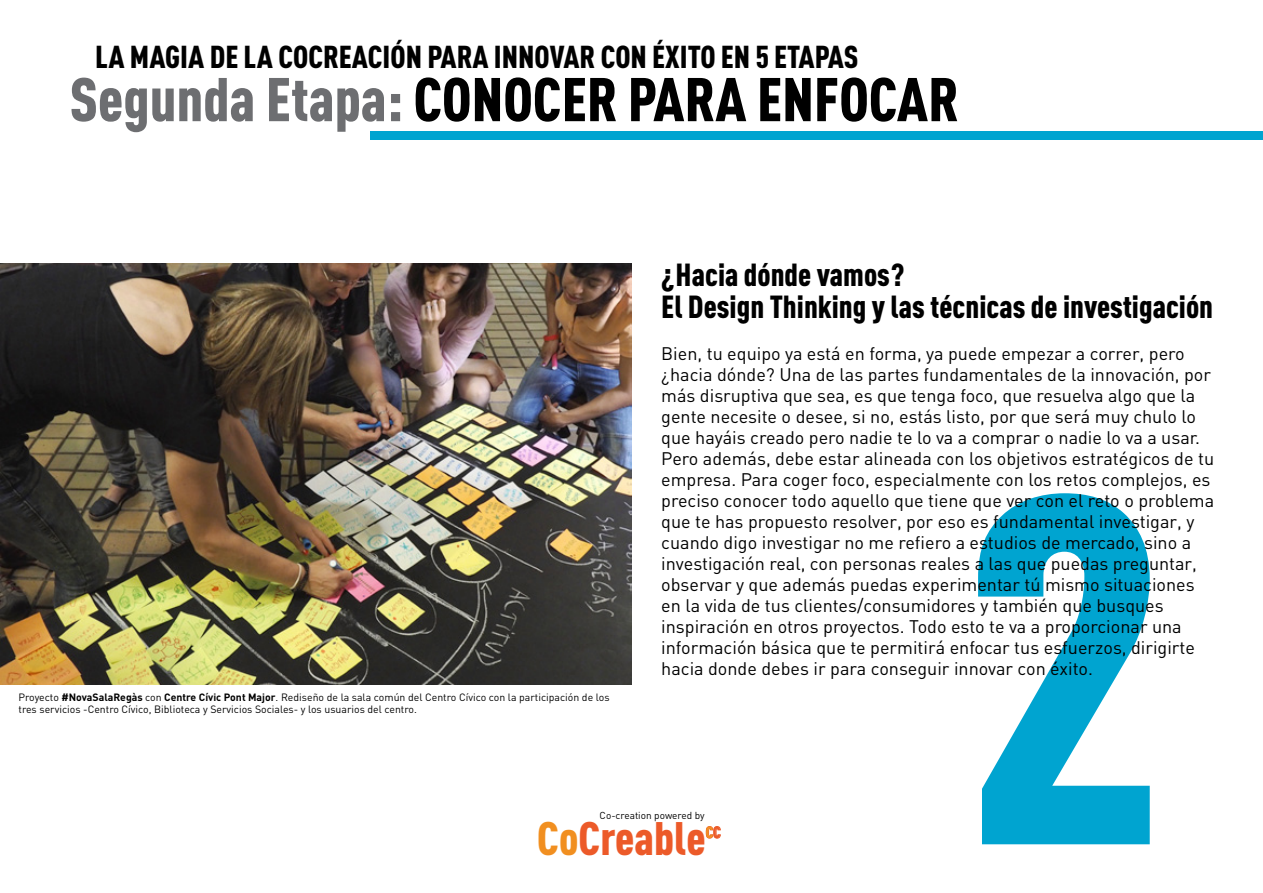
<style>
.page{position:relative;width:1263px;height:893px;background:#fff}
.page>*{position:absolute;margin:0;border:0;box-sizing:border-box;transform-origin:0 0}
.t1{font:900 487.5px "DIN Cond";color:#00a4d0}
.t2{font:900 60.75px "DIN Cond";color:#000}
.t3{font:900 46.2px "DIN Cond";color:#ec5a29}
.t4{font:900 31.5px/31.5px "DIN Cond";color:#000}
.t5{font:900 31.35px "DIN Cond";color:#000}
.t6{font:18px/21px "DIN";color:#000}
.t7{font:900 15.9px "DIN Cond";color:#f18f20}
.t8{font:10.5px/12px "DIN";color:#000}
.t9{font:10.05px "DIN";color:#000}
.s1{color:#6d6e71}
.s2{font-weight:700}
.s3{color:#f18f20}
.s4{color:#ec5a29}
</style>
<div class="page">
<svg style="left:706px;top:826px;width:15px;height:12px"></svg>
<div style="left:370px;top:131px;width:893px;height:9px;background:#00a4d0"></div>
<img style="left:0;top:264px;width:631px;height:421px">
<h3 class="t5" style="left:95px;top:37px;width:765px">LA MAGIA DE LA COCREACIÓN PARA INNOVAR CON ÉXITO EN 5 ETAPAS</h3>
<h2 class="t2" style="left:70px;top:61px;width:891px"><span class="s1">Segunda Etapa:</span> CONOCER PARA ENFOCAR</h2>
<h3 class="t4" style="left:661px;top:258px;width:553px">¿Hacia dónde vamos?<br>El Design Thinking y las técnicas de investigación</h3>
<p class="t6" style="left:661px;top:342px;width:554px">Bien, tu equipo ya está en forma, ya puede empezar a correr, pero ¿hacia dónde? Una de las partes fundamentales de la innovación, por más disruptiva que sea, es que tenga foco, que resuelva algo que la gente necesite o desee, si no, estás listo, por que será muy chulo lo que hayáis creado pero nadie te lo va a comprar o nadie lo va a usar.<br>Pero además, debe estar alineada con los objetivos estratégicos de tu empresa. Para coger foco, especialmente con los retos complejos, es preciso conocer todo aquello que tiene que ver con el reto o problema que te has propuesto resolver, por eso es fundamental investigar, y cuando digo investigar no me refiero a estudios de mercado, sino a investigación real, con personas reales a las que puedas preguntar, observar y que además puedas experimentar tú mismo situaciones en la vida de tus clientes/consumidores y también que busques inspiración en otros proyectos. Todo esto te va a proporcionar una información básica que te permitirá enfocar tus esfuerzos, dirigirte hacia donde debes ir para conseguir innovar con éxito.</p>
<h1 class="t1" style="left:960px;top:365px;width:208px">2</h1>
<p class="t8" style="left:19px;top:691px;width:592px">Proyecto <span class="s2">#NovaSalaRegàs</span> con <span class="s2">Centre Cívic Pont Major</span>. Rediseño de la sala común del Centro Cívico con la participación de los tres servicios -Centro Cívico, Biblioteca y Servicios Sociales- y los usuarios del centro.</p>
<p class="t9" style="left:600px;top:809px;width:107px">Co-creation powered by</p>
<h3 class="t3" style="left:537px;top:810px;width:170px"><span class="s3">Co</span>Creable</h3>
<p class="t7" style="left:706px;top:822px;width:17px">C<span class="s4">C</span></p>
</div>
